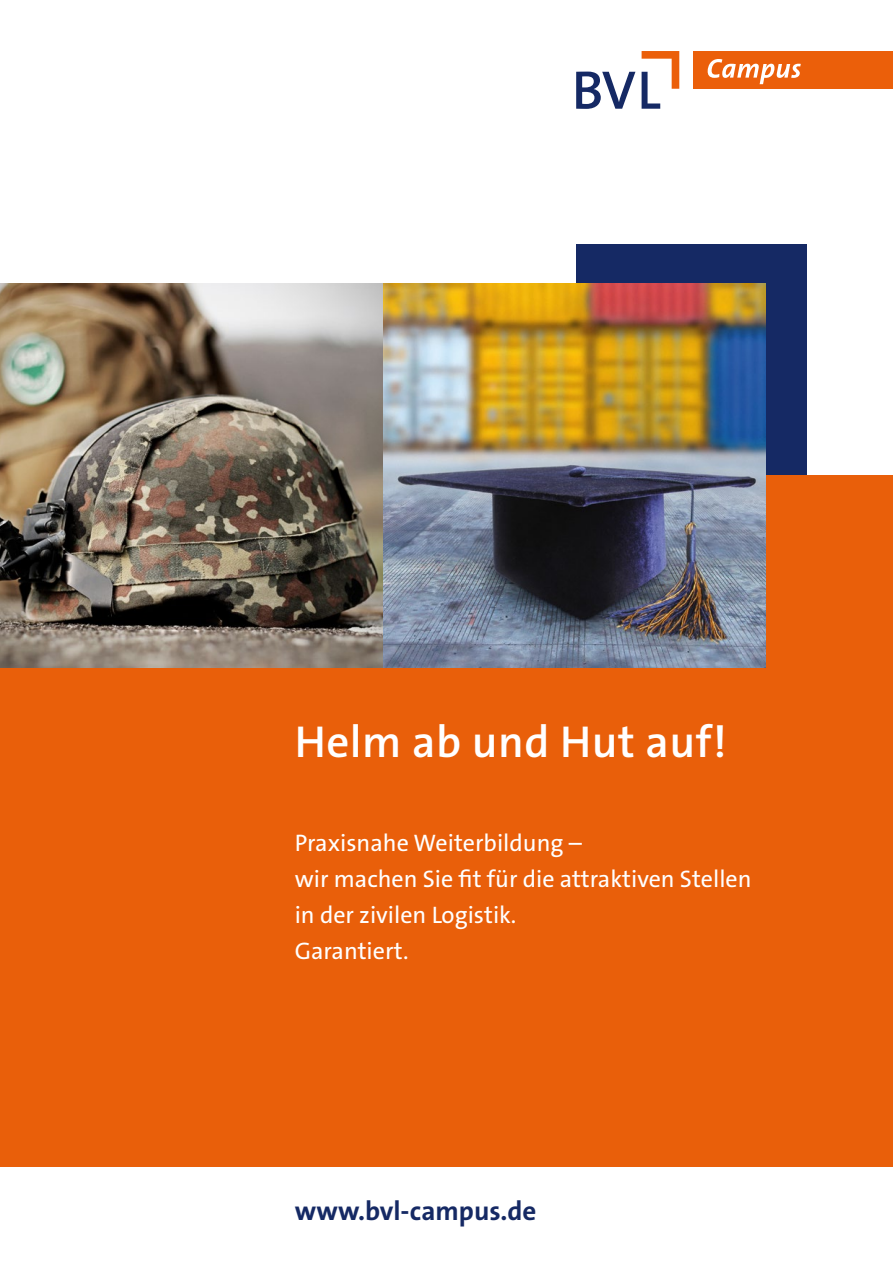
<style>
.page{position:relative;width:893px;height:1263px;background:#fff}
.page>*{position:absolute;margin:0;border:0;box-sizing:border-box;transform-origin:0 0}
.t1{font:45px "The Sans LP6 Se Bld";letter-spacing:.01em;color:#fff}
.t2{font:27px "The Sans LP7 Bld";color:#152964}
.t3{font:24px/36px "The Sans LP5 Plain";color:#fff}
</style>
<div class="page">
<div style="left:0;top:475px;width:893px;height:692px;background:#e95f0a"></div>
<div style="left:576px;top:244px;width:231px;height:231px;background:#152964"></div>
<svg style="left:576px;top:72px;width:59px;height:37px"></svg>
<div style="left:693px;top:51px;width:200px;height:38px;background:#eb5f0a"></div>
<svg style="left:708px;top:59px;width:93px;height:25px"></svg>
<svg style="left:642px;top:51px;width:37px;height:58px"></svg>
<img style="left:383px;top:283px;width:383px;height:385px">
<img style="left:0;top:283px;width:383px;height:385px">
<h1 class="t1" style="left:295px;top:713px;width:434px">Helm ab und Hut auf!</h1>
<p class="t3" style="left:295px;top:825px;width:458px">Praxisnahe Weiterbildung –<br>wir machen Sie fit für die attraktiven Stellen in der zivilen Logistik.<br>Garantiert.</p>
<p class="t2" style="left:295px;top:1193px;width:243px">www.bvl-campus.de</p>
</div>
